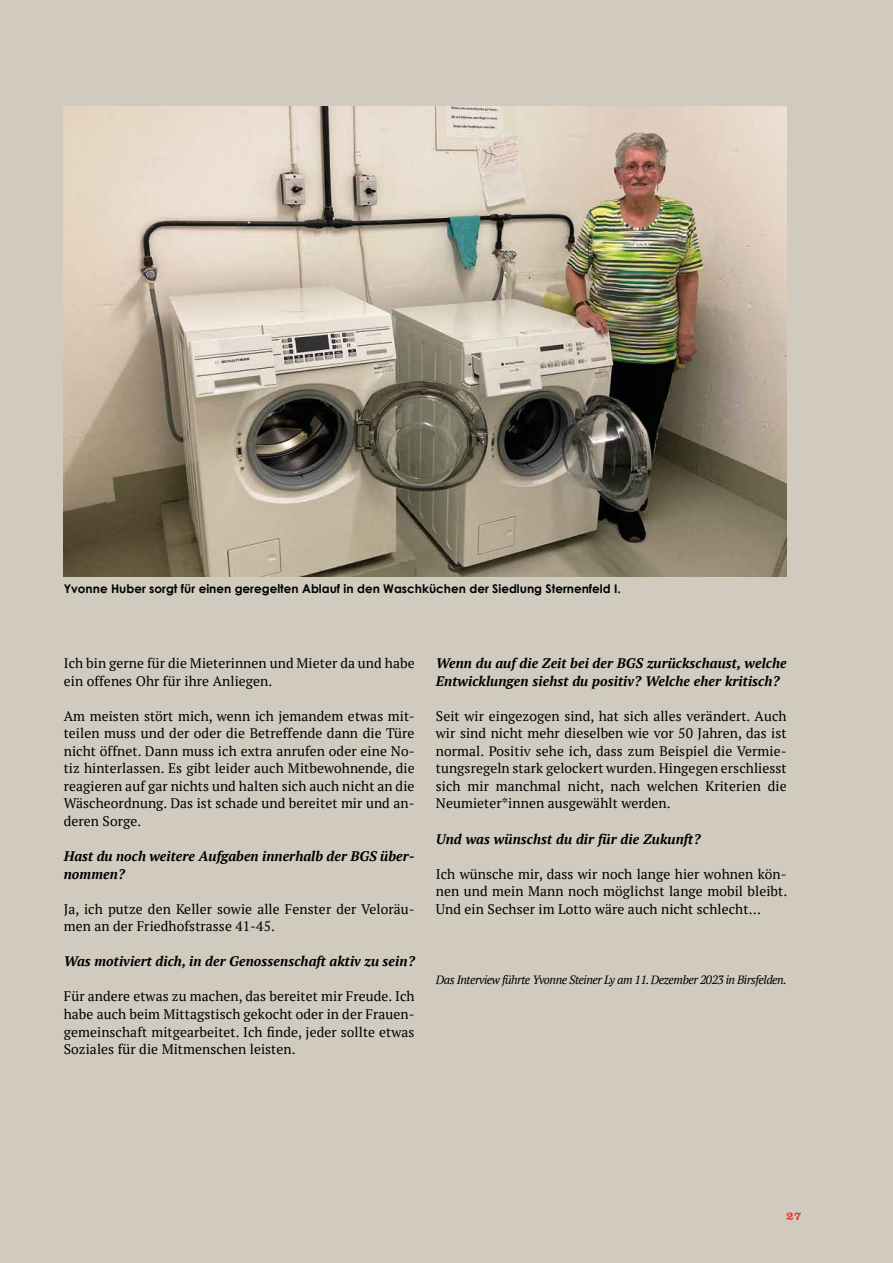
<style>
.page{position:relative;width:893px;height:1263px;background:#d1cbbf}
.page>*{position:absolute;margin:0;border:0;box-sizing:border-box;transform-origin:0 0}
.t1{font:13.8px/17.5px "PT Serif";letter-spacing:.005em;color:#000;text-align:justify}
.t2{font:italic 700 13.8px/17.5px "PT Serif";letter-spacing:.005em;color:#000}
.t3{font:700 12px "Century Gothic";color:#000}
.t4{font:italic 12px "PT Serif";letter-spacing:-.04em;color:#000}
.t5{font:800 12px "Clarendon BT";color:#e13733}
</style>
<div class="page">
<img style="left:64px;top:106px;width:723px;height:470px">
<p class="t3" style="left:64px;top:581px;width:559px">Yvonne Huber sorgt für einen geregelten Ablauf in den Waschküchen der Siedlung Sternenfeld I.</p>
<p class="t1" style="left:64px;top:654px;width:352px">Ich bin gerne für die Mieterinnen und Mieter da und habe ein offenes Ohr für ihre Anliegen.</p>
<p class="t1" style="left:64px;top:707px;width:352px">Am meisten stört mich, wenn ich jemandem etwas mit&shy;teilen muss und der oder die Betreffende dann die Türe nicht öffnet. Dann muss ich extra anrufen oder eine No&shy;tiz hinterlassen. Es gibt leider auch Mitbewohnende, die reagieren auf gar nichts und halten sich auch nicht an die Wäscheordnung. Das ist schade und bereitet mir und an&shy;deren Sorge.</p>
<p class="t2" style="left:64px;top:847px;width:352px">Hast du noch weitere Aufgaben innerhalb der BGS über&shy;nommen?</p>
<p class="t1" style="left:64px;top:900px;width:352px">Ja, ich putze den Keller sowie alle Fenster der Veloräu&shy;men an der Friedhofstrasse 41-45.</p>
<p class="t2" style="left:64px;top:952px;width:352px">Was motiviert dich, in der Genossenschaft aktiv zu sein?</p>
<p class="t1" style="left:64px;top:988px;width:352px">Für andere etwas zu machen, das bereitet mir Freude. Ich habe auch beim Mittagstisch gekocht oder in der Frauen&shy;gemeinschaft mitgearbeitet. Ich finde, jeder sollte etwas Soziales für die Mitmenschen leisten.</p>
<p class="t2" style="left:436px;top:654px;width:352px">Wenn du auf die Zeit bei der BGS zurückschaust, welche<br>Entwicklungen siehst du positiv? Welche eher kritisch?</p>
<p class="t1" style="left:436px;top:707px;width:352px">Seit wir eingezogen sind, hat sich alles verändert. Auch wir sind nicht mehr dieselben wie vor 50 Jahren, das ist normal. Positiv sehe ich, dass zum Beispiel die Vermie&shy;tungsregeln stark gelockert wurden. Hingegen erschliesst sich mir manchmal nicht, nach welchen Kriterien die Neumieter*innen ausgewählt werden.</p>
<p class="t2" style="left:436px;top:830px;width:266px">Und was wünschst du dir für die Zukunft?</p>
<p class="t1" style="left:436px;top:865px;width:353px">Ich wünsche mir, dass wir noch lange hier wohnen kön&shy;nen und mein Mann noch möglichst lange mobil bleibt.<br>Und ein Sechser im Lotto wäre auch nicht schlecht…</p>
<p class="t4" style="left:436px;top:972px;width:352px">Das Interview führte Yvonne Steiner Ly am 11. Dezember 2023 in Birsfelden.</p>
<p class="t5" style="left:786px;top:1208px;width:17px">27</p>
</div>
